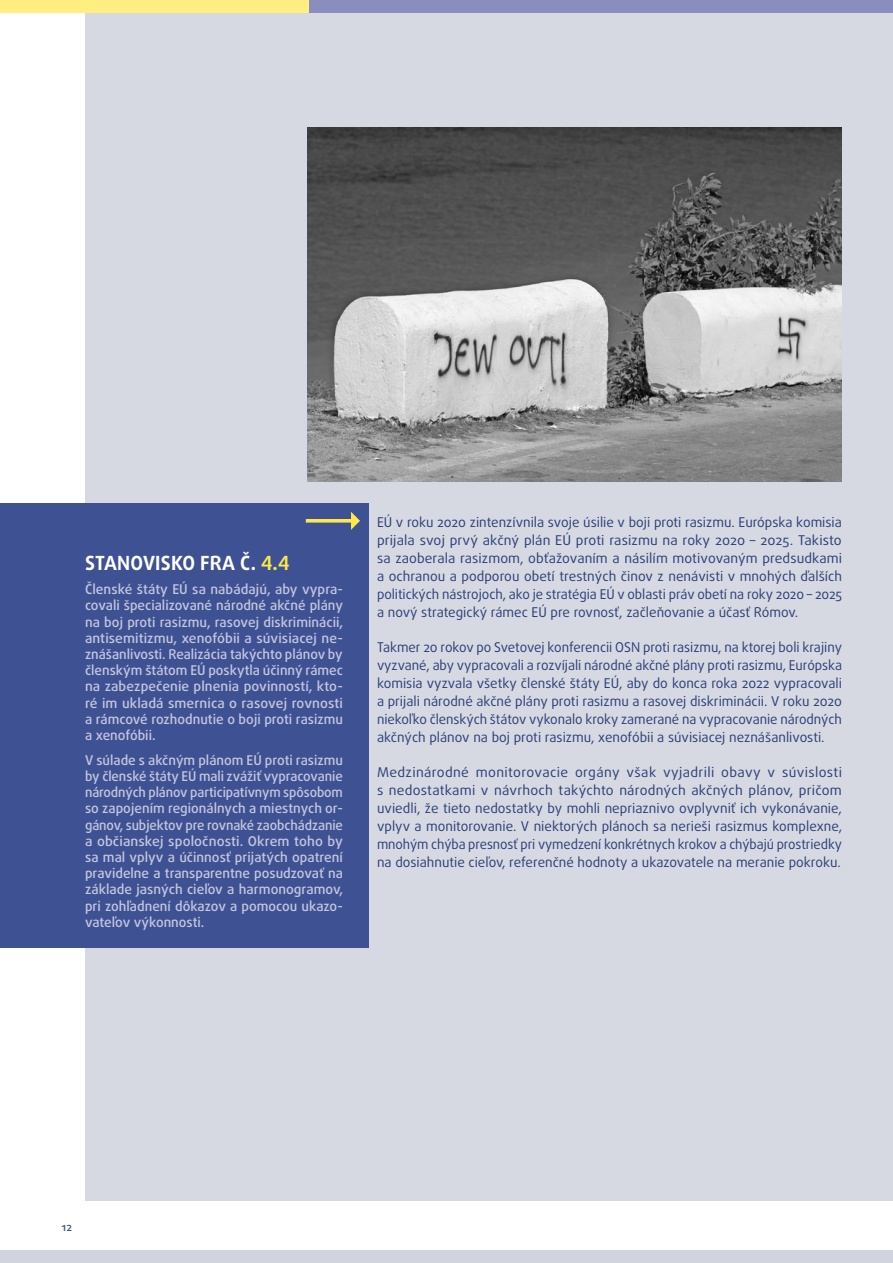
<style>
.page{position:relative;width:893px;height:1263px;background:#fff}
.page>*{position:absolute;margin:0;border:0;box-sizing:border-box;transform-origin:0 0}
.FRAOP_title{font:700 19.5px "Daxline Pro";letter-spacing:.01em;color:#fff}
.body{font:13.5px/18px "Daxline Pro";color:#2a3f79;text-align:justify}
.FRAOP_body{font:500 13.5px/16.2px "Daxline Pro";color:#c6c6df;text-align:justify}
.body_break{font:13.5px/18px "Daxline Pro";color:#2a3f79;text-align:justify}
.t1{font:500 11.25px "Daxline Pro";color:#3e5293}
.s1{color:#ffe847}
</style>
<div class="page">
<div style="left:85px;top:0;width:808px;height:1201px;background:#d7d9e2"></div>
<img style="left:307px;top:128px;width:535px;height:354px">
<div style="left:0;top:503px;width:369px;height:445px;background:#3e5293"></div>
<svg style="left:306px;top:512px;width:54px;height:18px"></svg>
<div style="left:0;top:1250px;width:893px;height:13px;background:#d1d3de"></div>
<div style="left:307px;top:0;width:586px;height:13px;background:#8a8ebc"></div>
<div style="left:0;top:0;width:308px;height:13px;background:#ffee81"></div>
<p class="FRAOP_title" style="left:85px;top:550px;width:206px">STANOVISKO FRA Č. <span class="s1">4.4</span></p>
<p class="FRAOP_body" style="left:85px;top:581px;width:259px">Členské štáty EÚ sa nabádajú, aby vypra&shy;covali špecializované národné akčné plány na boj proti rasizmu, rasovej diskriminácii, antisemitizmu, xenofóbii a súvisiacej ne&shy;znášanlivosti. Realizácia takýchto plánov by členským štátom EÚ poskytla účinný rámec na zabezpečenie plnenia povinností, kto&shy;ré im ukladá smernica o rasovej rovnosti a rámcové rozhodnutie o boji proti rasizmu a xenofóbii.</p>
<p class="FRAOP_body" style="left:85px;top:752px;width:260px">V súlade s akčným plánom EÚ proti rasizmu by členské štáty EÚ mali zvážiť vypracovanie národných plánov participatívnym spôsobom so zapojením regionálnych a miestnych or&shy;gánov, subjektov pre rovnaké zaobchádzanie a občianskej spoločnosti. Okrem toho by sa mal vplyv a účinnosť prijatých opatrení pravidelne a transparentne posudzovať na základe jasných cieľov a harmonogramov, pri zohľadnení dôkazov a pomocou ukazo&shy;vateľov výkonnosti.</p>
<p class="body_break" style="left:377px;top:513px;width:467px">EÚ v roku 2020 zintenzívnila svoje úsilie v boji proti rasizmu. Európska komisia prijala svoj prvý akčný plán EÚ proti rasizmu na roky 2020 – 2025. Takisto sa zaoberala rasizmom, obťažovaním a násilím motivovaným predsudkami a ochranou a podporou obetí trestných činov z nenávisti v mnohých ďalších politických nástrojoch, ako je stratégia EÚ v oblasti práv obetí na roky 2020 – 2025 a nový strategický rámec EÚ pre rovnosť, začleňovanie a účasť Rómov.</p>
<p class="body" style="left:377px;top:638px;width:467px">Takmer 20 rokov po Svetovej konferencii OSN proti rasizmu, na ktorej boli krajiny vyzvané, aby vypracovali a rozvíjali národné akčné plány proti rasizmu, Európska komisia vyzvala všetky členské štáty EÚ, aby do konca roka 2022 vypracovali a prijali národné akčné plány proti rasizmu a rasovej diskriminácii. V roku 2020 niekoľko členských štátov vykonalo kroky zamerané na vypracovanie národných akčných plánov na boj proti rasizmu, xenofóbii a súvisiacej neznášanlivosti.</p>
<p class="body" style="left:377px;top:763px;width:467px">Medzinárodné monitorovacie orgány však vyjadrili obavy v súvislosti s nedostatkami v návrhoch takýchto národných akčných plánov, pričom uviedli, že tieto nedostatky by mohli nepriaznivo ovplyvniť ich vykonávanie, vplyv a monitorovanie. V niektorých plánoch sa nerieši rasizmus komplexne, mnohým chýba presnosť pri vymedzení konkrétnych krokov a chýbajú prostriedky na dosiahnutie cieľov, referenčné hodnoty a ukazovatele na meranie pokroku.</p>
<p class="t1" style="left:62px;top:1219px;width:12px">12</p>
</div>
